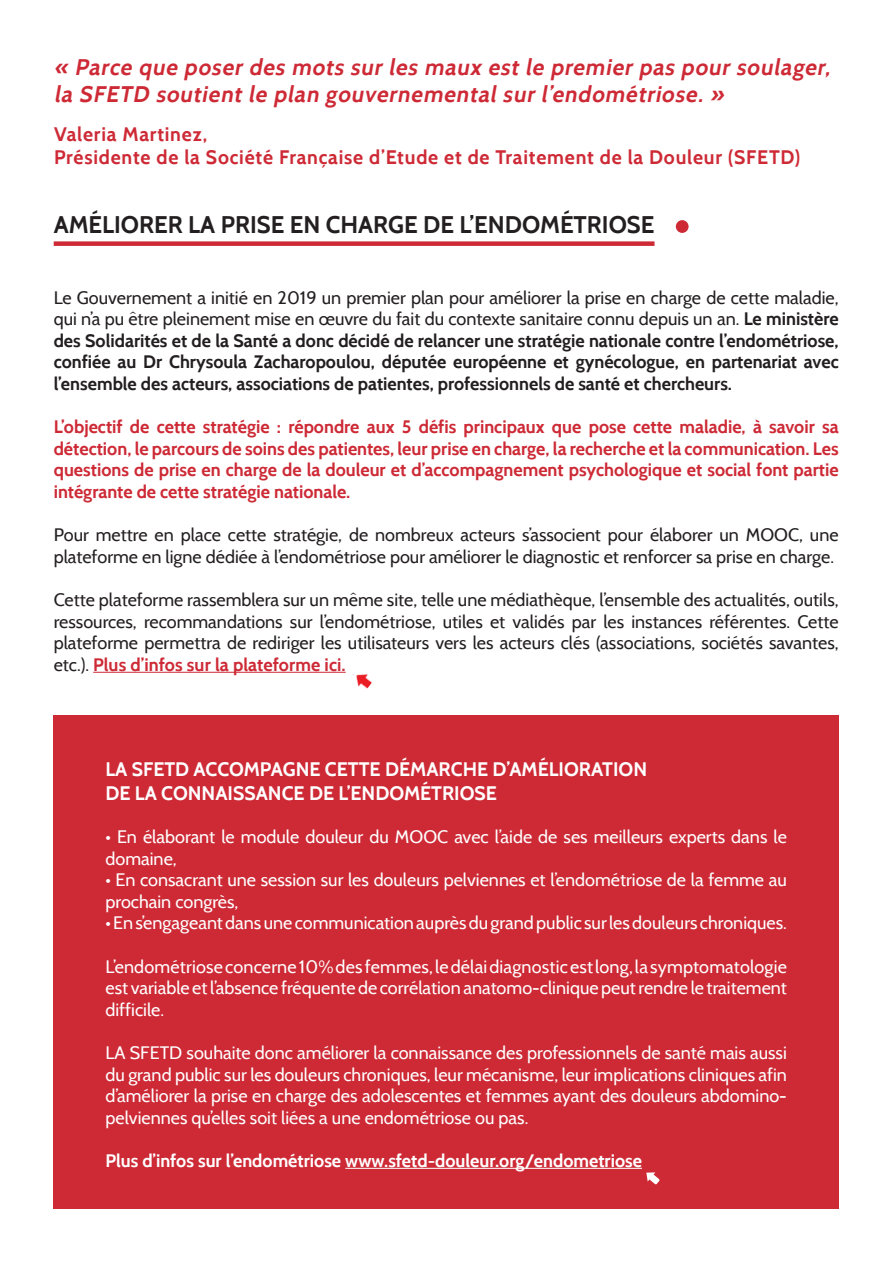
<style>
.page{position:relative;width:893px;height:1263px;background:#fff}
.page>*{position:absolute;margin:0;border:0;box-sizing:border-box;transform-origin:0 0}
.t1{font:700 24px "Cabin";color:#231f20}
.t2{font:italic 700 22.5px/27px "Cabin";color:#cd2a36}
.t3{font:700 19.5px/23.4px "Cabin";letter-spacing:.04em;color:#cd2a36}
.t4{font:700 19.5px/23.4px "Cabin";color:#fff}
.t5{font:18px/21.6px "Cabin";color:#fff}
.t6{font:18px/21.6px "Cabin";color:#231f20}
.t7{font:700 18px/21.6px "Cabin";color:#231f20;text-align:justify}
.t8{font:700 18px/21.6px "Cabin";color:#cd2a36;text-align:justify}
.t9{font:700 18px "Cabin";color:#fff}
.s1{font-weight:400}
.s2{font-weight:700;color:#cd2a36}
</style>
<div class="page">
<div style="left:54px;top:715px;width:785px;height:494px;background:#cd2a36"></div>
<hr style="left:345px;top:1168px;width:297px;height:1px;background:#fff">
<div style="left:54px;top:241px;width:600px;height:5px;background:#cd2a36"></div>
<div style="left:676px;top:220px;width:13px;height:13px;background:#cd2a36;border-radius:50%"></div>
<img style="left:353px;top:674px;width:19px;height:15px">
<hr style="left:93px;top:672px;width:253px;height:1px;background:#cd2a36">
<svg style="left:646px;top:1172px;width:14px;height:12px"></svg>
<p class="t2" style="left:54px;top:53px;width:782px">« Parce que poser des mots sur les maux est le premier pas pour soulager, la SFETD soutient le plan gouvernemental sur l’endométriose. »</p>
<p class="t3" style="left:54px;top:122px;width:748px">Valeria Martinez,<br>Présidente de la Société Française d’Etude et de Traitement de la Douleur (SFETD)</p>
<h1 class="t1" style="left:54px;top:210px;width:602px">AMÉLIORER LA PRISE EN CHARGE DE L’ENDOMÉTRIOSE</h1>
<p class="t7" style="left:54px;top:286px;width:786px"><span class="s1">Le Gouvernement a initié en 2019 un premier plan pour améliorer la prise en charge de cette maladie, qui n’a pu être pleinement mise en œuvre du fait du contexte sanitaire connu depuis un an.</span> Le ministère des Solidarités et de la Santé a donc décidé de relancer une stratégie nationale contre l’endométriose, confiée au Dr Chrysoula Zacharopoulou, députée européenne et gynécologue, en partenariat avec l’ensemble des acteurs, associations de patientes, professionnels de santé et chercheurs.</p>
<p class="t8" style="left:54px;top:416px;width:786px">L’objectif de cette stratégie : répondre aux 5 défis principaux que pose cette maladie, à savoir sa détection, le parcours de soins des patientes, leur prise en charge, la recherche et la communication. Les questions de prise en charge de la douleur et d’accompagnement psychologique et social font partie intégrante de cette stratégie nationale.</p>
<p class="t6" style="left:54px;top:524px;width:786px">Pour mettre en place cette stratégie, de nombreux acteurs s’associent pour élaborer un MOOC, une plateforme en ligne dédiée à l’endométriose pour améliorer le diagnostic et renforcer sa prise en charge.</p>
<p class="t6" style="left:54px;top:589px;width:786px;text-align:justify">Cette plateforme rassemblera sur un même site, telle une médiathèque, l’ensemble des actualités, outils, ressources, recommandations sur l’endométriose, utiles et validés par les instances référentes. Cette plateforme permettra de rediriger les utilisateurs vers les acteurs clés (associations, sociétés savantes, etc.). <span class="s2">Plus d’infos sur la plateforme ici.</span></p>
<p class="t4" style="left:105px;top:758px;width:543px">LA SFETD ACCOMPAGNE CETTE DÉMARCHE D’AMÉLIORATION<br>DE LA CONNAISSANCE DE L’ENDOMÉTRIOSE</p>
<p class="t5" style="left:105px;top:826px;width:683px">• En élaborant le module douleur du MOOC avec l’aide de ses meilleurs experts dans le domaine,</p>
<p class="t5" style="left:105px;top:869px;width:683px">• En consacrant une session sur les douleurs pelviennes et l’endométriose de la femme au prochain congrès,</p>
<p class="t5" style="left:105px;top:912px;width:683px">• En s’engageant dans une communication auprès du grand public sur les douleurs chroniques.</p>
<p class="t5" style="left:105px;top:955px;width:683px;text-align:justify">L’endométriose concerne 10% des femmes, le délai diagnostic est long, la symptomatologie est variable et l’absence fréquente de corrélation anatomo-clinique peut rendre le traitement difficile.</p>
<p class="t5" style="left:105px;top:1042px;width:683px;text-align:justify">LA SFETD souhaite donc améliorer la connaissance des professionnels de santé mais aussi du grand public sur les douleurs chroniques, leur mécanisme, leur implications cliniques afin d’améliorer la prise en charge des adolescentes et femmes ayant des douleurs abdomino&shy;pelviennes qu’elles soit liées a une endométriose ou pas.</p>
<p class="t9" style="left:105px;top:1150px;width:538px">Plus d’infos sur l’endométriose www.sfetd-douleur.org/endometriose</p>
</div>
